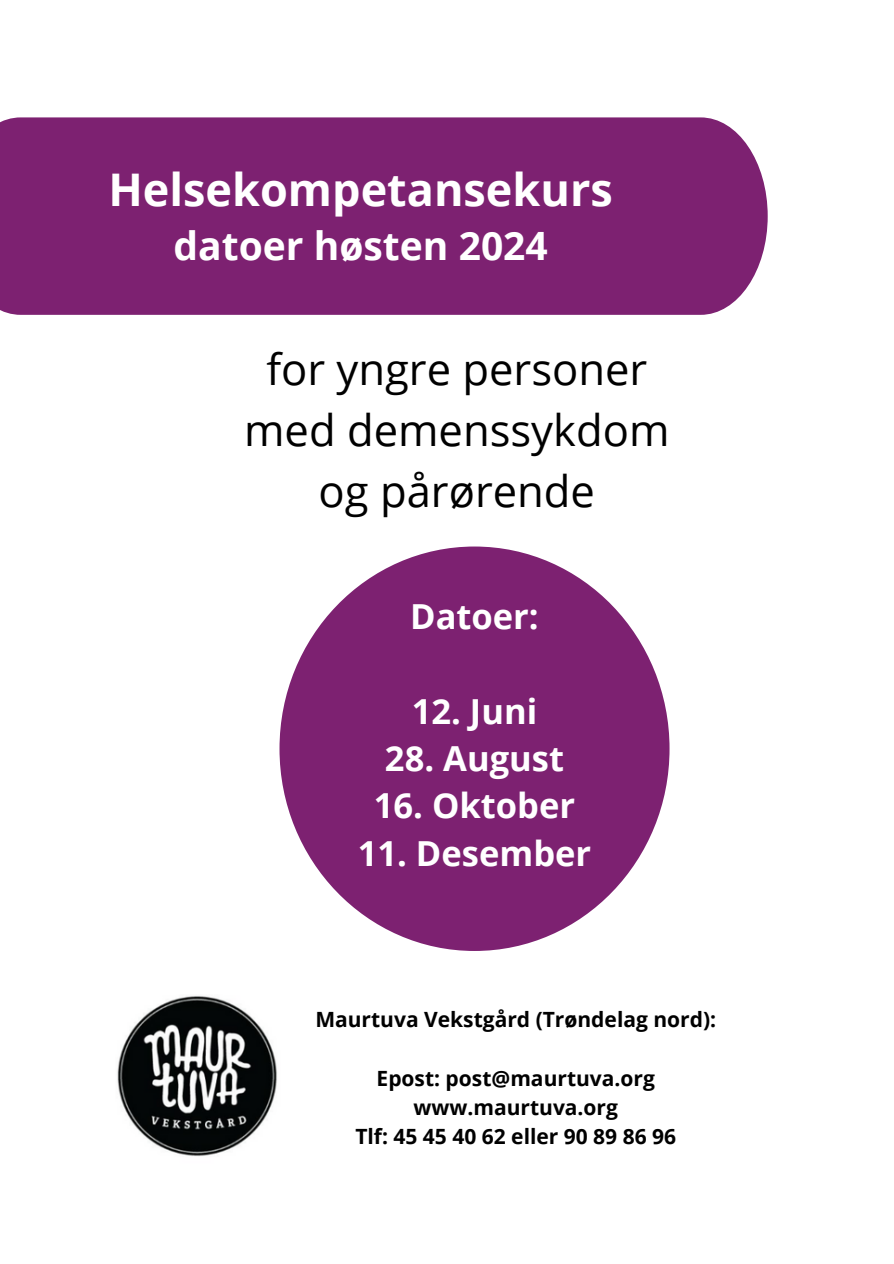
<style>
.page{position:relative;width:894px;height:1264px;background:#fff}
.page>*{position:absolute;margin:0;border:0;box-sizing:border-box;transform-origin:0 0}
.t1{font:700 45px "Open Sans";color:#fff}
.t2{font:43.5px/60.8px "Open Sans";color:#000;text-align:center}
.t3{font:700 39px "Open Sans";color:#fff}
.t4{font:700 34.5px "Open Sans";color:#fff}
.t5{font:700 21px "Open Sans";color:#000}
</style>
<div class="page">
<div style="left:0;top:117px;width:767px;height:198px;background:#7d2171"></div>
<img style="left:117px;top:996px;width:160px;height:161px">
<div style="left:279px;top:546px;width:390px;height:405px;background:#7d2171;border-radius:50%"></div>
<h1 class="t1" style="left:108px;top:158px;width:506px">Helsekompetansekurs</h1>
<h1 class="t3" style="left:173px;top:218px;width:375px">datoer høsten 2024</h1>
<p class="t2" style="left:244px;top:338px;width:426px">for yngre personer med demenssykdom og pårørende</p>
<p class="t4" style="left:410px;top:592px;width:130px">Datoer:</p>
<p class="t4" style="left:411px;top:686px;width:127px">12. Juni</p>
<p class="t4" style="left:385px;top:734px;width:180px">28. August</p>
<p class="t4" style="left:374px;top:781px;width:203px">16. Oktober</p>
<p class="t4" style="left:357px;top:828px;width:235px">11. Desember</p>
<h3 class="t5" style="left:315px;top:1004px;width:402px">Maurtuva Vekstgård (Trøndelag nord):</h3>
<h3 class="t5" style="left:376px;top:1063px;width:280px">Epost: post@maurtuva.org</h3>
<p class="t5" style="left:413px;top:1092px;width:206px">www.maurtuva.org</p>
<p class="t5" style="left:355px;top:1121px;width:322px">Tlf: 45 45 40 62 eller 90 89 86 96</p>
</div>
